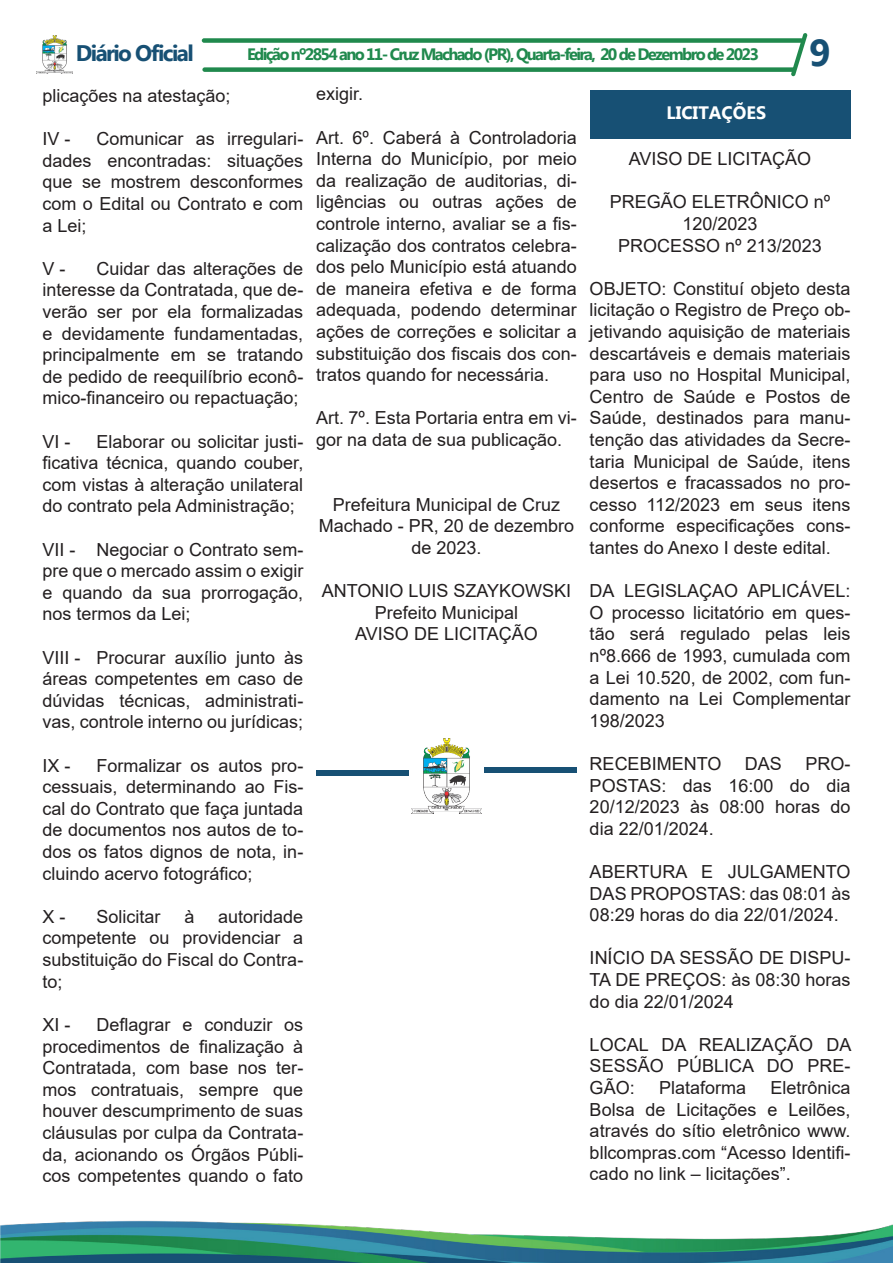
<style>
.page{position:relative;width:893px;height:1263px;background:#fff}
.page>*{position:absolute;margin:0;border:0;box-sizing:border-box;transform-origin:0 0}
.t1{font:700 37.5px "Myanmar Text";color:#175074}
.t2{font:700 22.5px "Myanmar Text";letter-spacing:-.07em;color:#175074}
.t3{font:18px/21.6px "Arial";color:#231f20;text-align:justify}
.t4{font:700 18px "Myanmar Text";color:#fff}
.t5{font:700 16.5px "Myanmar Text";letter-spacing:-.1em;color:#20894d}
</style>
<div class="page">
<img style="left:0;top:1220px;width:893px;height:43px">
<div style="left:202px;top:38px;width:601px;height:5px;background:#20894d;border-radius:2px"></div>
<div style="left:202px;top:67px;width:594px;height:5px;background:#20894d;border-radius:2px"></div>
<img style="left:36px;top:35px;width:36px;height:39px">
<svg style="left:791px;top:33px;width:16px;height:43px"></svg>
<svg style="left:316px;top:770px;width:93px;height:6px"></svg>
<img style="left:411px;top:738px;width:71px;height:75px">
<svg style="left:484px;top:768px;width:93px;height:5px"></svg>
<div style="left:590px;top:90px;width:260px;height:49px;background:#175074"></div>
<p class="t2" style="left:76px;top:41px;width:119px">Diário Oficial</p>
<p class="t5" style="left:247px;top:45px;width:513px">Edição nº2854 ano 11- Cruz Machado (PR), Quarta-feira, 20 de Dezembro de 2023</p>
<p class="t1" style="left:809px;top:31px;width:23px">9</p>
<p class="t4" style="left:666px;top:102px;width:101px">LICITAÇÕES</p>
<p class="t3" style="left:316px;top:83px;width:49px">exigir.</p>
<p class="t3" style="left:316px;top:126px;width:262px">Art. 6º. Caberá à Controladoria Interna do Município, por meio da realização de auditorias, di&shy;ligências ou outras ações de controle interno, avaliar se a fis&shy;calização dos contratos celebra&shy;dos pelo Município está atuando de maneira efetiva e de forma adequada, podendo determinar ações de correções e solicitar a substituição dos fiscais dos con&shy;tratos quando for necessária.</p>
<p class="t3" style="left:316px;top:407px;width:262px">Art. 7º. Esta Portaria entra em vi&shy;gor na data de sua publicação.</p>
<p class="t3" style="left:43px;top:85px;width:190px">plicações na atestação;</p>
<p class="t3" style="left:43px;top:128px;width:30px">IV -</p>
<p class="t3" style="left:43px;top:128px;width:262px;text-indent:54px">Comunicar as irregulari&shy;dades encontradas: situações que se mostrem desconformes com o Edital ou Contrato e com a Lei;</p>
<p class="t3" style="left:43px;top:258px;width:25px">V -</p>
<p class="t3" style="left:629px;top:148px;width:184px">AVISO DE LICITAÇÃO</p>
<p class="t3" style="left:610px;top:191px;width:222px;text-align:center">PREGÃO ELETRÔNICO nº<br>120/2023</p>
<p class="t3" style="left:618px;top:234px;width:205px">PROCESSO nº 213/2023</p>
<p class="t3" style="left:590px;top:277px;width:262px">OBJETO: Constituí objeto desta licitação o Registro de Preço ob&shy;jetivando aquisição de materiais descartáveis e demais materiais para uso no Hospital Municipal, Centro de Saúde e Postos de Saúde, destinados para manu&shy;tenção das atividades da Secre&shy;taria Municipal de Saúde, itens desertos e fracassados no pro&shy;cesso 112/2023 em seus itens conforme especificações cons&shy;tantes do Anexo I deste edital.</p>
<p class="t3" style="left:590px;top:580px;width:262px">DA LEGISLAÇAO APLICÁVEL:<br>O processo licitatório em ques&shy;tão será regulado pelas leis nº8.666 de 1993, cumulada com a Lei 10.520, de 2002, com fun&shy;damento na Lei Complementar 198/2023</p>
<p class="t3" style="left:590px;top:753px;width:133px">RECEBIMENTO</p>
<p class="t3" style="left:745px;top:753px;width:39px">DAS</p>
<p class="t3" style="left:43px;top:258px;width:262px;text-indent:54px">Cuidar das alterações de interesse da Contratada, que de&shy;verão ser por ela formalizadas e devidamente fundamentadas, principalmente em se tratando de pedido de reequilíbrio econô&shy;mico-financeiro ou repactuação;</p>
<p class="t3" style="left:43px;top:430px;width:30px">VI -</p>
<p class="t3" style="left:43px;top:430px;width:262px;text-indent:54px">Elaborar ou solicitar justi&shy;ficativa técnica, quando couber, com vistas à alteração unilateral do contrato pela Administração;</p>
<p class="t3" style="left:43px;top:538px;width:262px">VII - Negociar o Contrato sem&shy;pre que o mercado assim o exigir e quando da sua prorrogação, nos termos da Lei;</p>
<p class="t3" style="left:43px;top:646px;width:262px">VIII - Procurar auxílio junto às áreas competentes em caso de dúvidas técnicas, administrati&shy;vas, controle interno ou jurídicas;</p>
<p class="t3" style="left:43px;top:754px;width:30px">IX -</p>
<p class="t3" style="left:319px;top:493px;width:257px;text-align:center">Prefeitura Municipal de Cruz<br>Machado - PR, 20 de dezembro de 2023.</p>
<p class="t3" style="left:322px;top:580px;width:251px">ANTONIO LUIS SZAYKOWSKI</p>
<p class="t3" style="left:375px;top:601px;width:145px">Prefeito Municipal</p>
<p class="t3" style="left:355px;top:623px;width:184px">AVISO DE LICITAÇÃO</p>
<p class="t3" style="left:590px;top:753px;width:262px;text-indent:216px">PRO-POSTAS: das 16:00 do dia 20/12/2023 às 08:00 horas do dia 22/01/2024.</p>
<p class="t3" style="left:590px;top:861px;width:262px">ABERTURA E JULGAMENTO DAS PROPOSTAS: das 08:01 às 08:29 horas do dia 22/01/2024.</p>
<p class="t3" style="left:590px;top:947px;width:262px">INÍCIO DA SESSÃO DE DISPU-TA DE PREÇOS: às 08:30 horas do dia 22/01/2024</p>
<p class="t3" style="left:590px;top:1033px;width:263px">LOCAL DA REALIZAÇÃO DA SESSÃO PÚBLICA DO PRE-GÃO:</p>
<p class="t3" style="left:43px;top:754px;width:262px;text-indent:54px">Formalizar os autos pro&shy;cessuais, determinando ao Fis&shy;cal do Contrato que faça juntada de documentos nos autos de to&shy;dos os fatos dignos de nota, in&shy;cluindo acervo fotográfico;</p>
<p class="t3" style="left:43px;top:906px;width:25px">X -</p>
<p class="t3" style="left:97px;top:906px;width:66px">Solicitar</p>
<p class="t3" style="left:184px;top:906px;width:12px">à</p>
<p class="t3" style="left:43px;top:906px;width:262px;text-indent:176px">autoridade competente ou providenciar a substituição do Fiscal do Contra&shy;to;</p>
<p class="t3" style="left:43px;top:1014px;width:30px">XI -</p>
<p class="t3" style="left:43px;top:1014px;width:262px;text-indent:54px">Deflagrar e conduzir os procedimentos de finalização à Contratada, com base nos ter&shy;mos contratuais, sempre que houver descumprimento de suas cláusulas por culpa da Contrata&shy;da, acionando os Órgãos Públi&shy;cos competentes quando o fato</p>
<p class="t3" style="left:659px;top:1077px;width:89px">Plataforma</p>
<p class="t3" style="left:590px;top:1077px;width:262px;text-indent:181px">Eletrônica Bolsa de Licitações e Leilões, através do sítio eletrônico www. bllcompras.com “Acesso Identifi&shy;cado no link – licitações”.</p>
</div>
